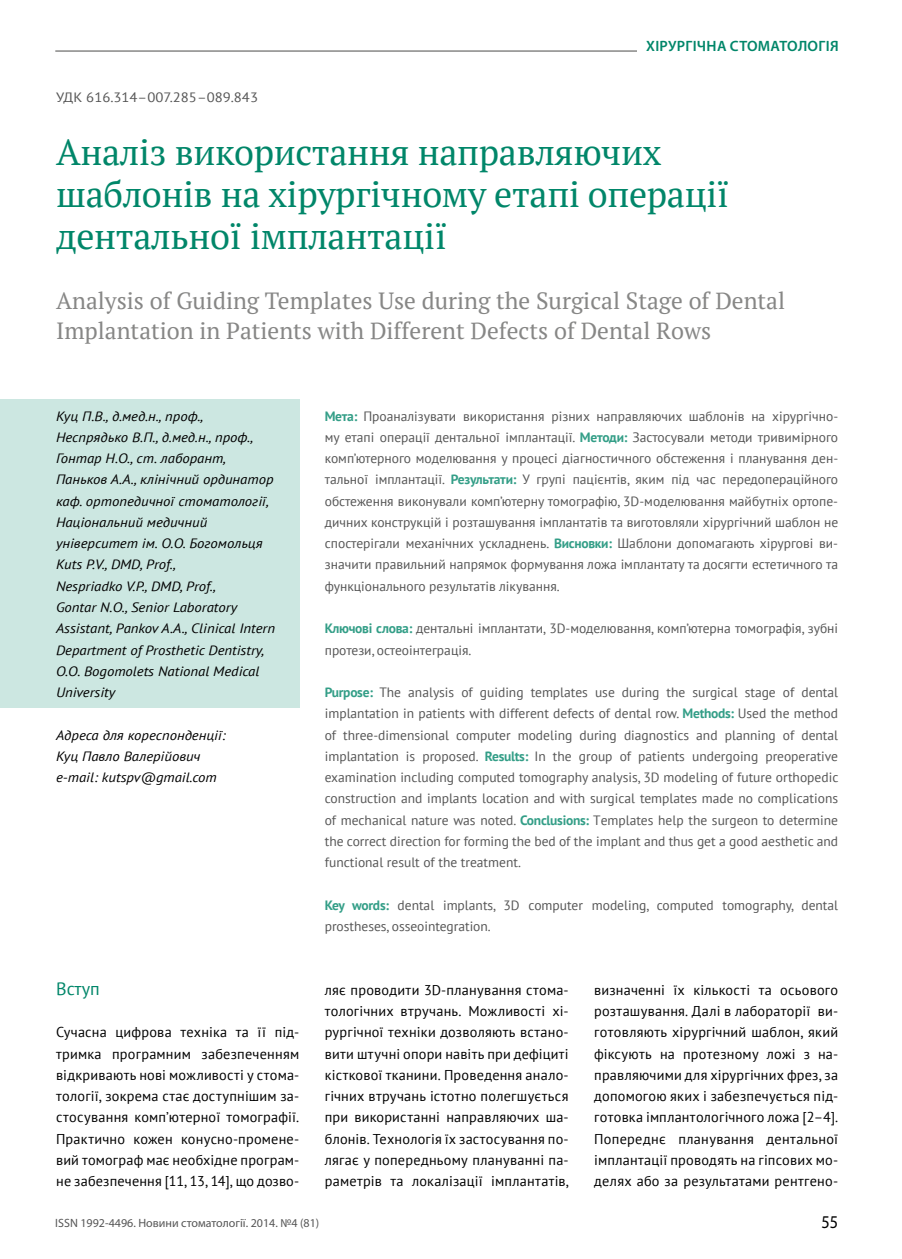
<style>
.page{position:relative;width:902px;height:1259px;background:#fff}
.page>*{position:absolute;margin:0;border:0;box-sizing:border-box;transform-origin:0 0}
.t1{font:36px/42px "PT Serif";letter-spacing:-.01em;color:#008669}
.t2{font:23.4px/30px "PT Serif";color:#878786}
.t3{font:18px "PT Sans";color:#008669}
.t4{font:18px "Myriad Pro";color:#000;scale:.9 1}
.t5{font:600 15px "Myriad Pro";letter-spacing:.02em;color:#008669}
.t6{font:14.25px/21.3px "PT Sans";letter-spacing:.015em;color:#000;text-align:justify}
.t7{font:13.5px/21.3px "PT Sans";color:#565656;text-align:justify}
.t8{font:italic 13.5px/21.3px "PT Sans";color:#000;scale:1.09 1}
.t9{font:13.5px "PT Sans";color:#565656;scale:1.09 1}
.t10{font:12px "Myriad Pro";color:#565656}
.s1{font-weight:700;color:#339e87}
</style>
<div class="page">
<hr style="left:55px;top:50px;width:688px;height:2px;background:#878786">
<div style="left:637px;top:40px;width:201px;height:20px;background:#fff"></div>
<div style="left:0;top:399px;width:299px;height:309px;background:#cce7e1"></div>
<p class="t9" style="left:56px;top:88px;width:187px">УДК 616.314–007.285–089.843</p>
<p class="t5" style="left:646px;top:36px;width:194px">хірургічна стоматологія</p>
<h1 class="t1" style="left:56px;top:131px;width:674px">Аналіз використання направляючих шаблонів на хірургічному етапі операції дентальної імплантації</h1>
<h2 class="t2" style="left:56px;top:286px;width:730px">Analysis of Guiding Templates Use during the Surgical Stage оf Dental<br>Implantation іn Patients with Different Defects оf Dental Rows</h2>
<p class="t8" style="left:56px;top:405px;width:202px">Куц П.В., д.мед.н., проф.,<br>Неспрядько В.П., д.мед.н., проф.,<br>Гонтар Н.О., ст. лаборант,<br>Паньков А.А., клінічний ординатор каф. ортопедичної стоматології,<br>Національний медичний університет ім. О.О. Богомольця<br>Kuts P.V., DMD, Prof.,<br>Nesprіadko V.P., DMD, Prof.,<br>Gontar N.O., Senior Laboratory<br>Assistant, Pankov A.A., Clinical Intern<br>Department of Prosthetic Dentistry,<br>O.O. Bogomolets National Medical<br>University</p>
<p class="t8" style="left:56px;top:724px;width:157px">Адреса для кореспонденції:<br>Куц Павло Валерійович e-mail: kutspv@gmail.com</p>
<h3 class="t3" style="left:56px;top:977px;width:45px">Вступ</h3>
<p class="t6" style="left:56px;top:1021px;width:244px">Сучасна цифрова техніка та її під&shy;тримка програмним забезпеченням відкривають нові можливості у стома&shy;тології, зокрема стає доступнішим за&shy;стосування комп’ютерної томографії.<br>Практично кожен конусно-промене&shy;вий томограф має необхідне програм&shy;не забезпечення [11, 13, 14], що дозво-</p>
<p class="t7" style="left:325px;top:405px;width:515px"><span class="s1">Мета:</span> Проаналізувати використання різних направляючих шаблонів на хірургічно&shy;му етапі операції дентальної імплантації. <span class="s1">Методи:</span> Застосували методи тривимірного комп’ютерного моделювання у процесі діагностичного обстеження і планування ден&shy;тальної імплантації. <span class="s1">Результати:</span> У групі пацієнтів, яким під час передопераційного обстеження виконували комп’ютерну томографію, 3D-моделювання майбутніх ортопе&shy;дичних конструкцій і розташування імплантатів та виготовляли хірургічний шаблон не спостерігали механічних ускладнень. <span class="s1">Висновки:</span> Шаблони допомагають хірургові ви&shy;значити правильний напрямок формування ложа імплантату та досягти естетичного та функціонального результатів лікування.</p>
<p class="t7" style="left:325px;top:617px;width:515px"><span class="s1">Ключові слова:</span> дентальні імплантати, 3D-моделювання, комп’ютерна томографія, зубні протези, остеоінтеграція.</p>
<p class="t7" style="left:325px;top:681px;width:515px"><span class="s1">Purposе:</span> The analysis of guiding templates use during the surgical stage of dental implantation in patients with different defects of dental row. <span class="s1">Methods:</span> Used the method of three-dimensional computer modeling during diagnostics and planning of dental implantation is proposed. <span class="s1">Results:</span> In the group of patients undergoing preoperative examination including computed tomography analysis, 3D modeling of future orthopedic construction and implants location and with surgical templates made no complications of mechanical nature was noted. <span class="s1">Conclusions:</span> Тemplates help the surgeon to determine the correct direction for forming the bed of the implant and thus get a good aesthetic and functional result of the treatment.</p>
<p class="t7" style="left:325px;top:894px;width:515px"><span class="s1">Key words:</span> dental implants, 3D computer modeling, computed tomography, dental prostheses, osseointegration.</p>
<p class="t6" style="left:325px;top:978px;width:245px">ляє проводити 3D-планування стома&shy;тологічних втручань. Можливості хі&shy;рургічної техніки дозволяють встано&shy;вити штучні опори навіть при дефіциті кісткової тканини. Проведення анало&shy;гічних втручань істотно полегшується при використанні направляючих ша&shy;блонів. Технологія їх застосування по&shy;лягає у попередньому плануванні па&shy;раметрів та локалізації імплантатів,</p>
<p class="t6" style="left:594px;top:978px;width:245px">визначенні їх кількості та осьового розташування. Далі в лабораторії ви&shy;готовляють хірургічний шаблон, який фіксують на протезному ложі з на&shy;правляючими для хірургічних фрез, за допомогою яких і забезпечується під&shy;готовка імплантологічного ложа [2–4].<br>Попереднє планування дентальної імплантації проводять на гіпсових мо&shy;делях або за результатами рентгено-</p>
<p class="t10" style="left:55px;top:1215px;width:265px">ISSN 1992-4496. Новини стоматології. 2014. №4 (81)</p>
<h3 class="t4" style="left:821px;top:1211px;width:20px">55</h3>
</div>
